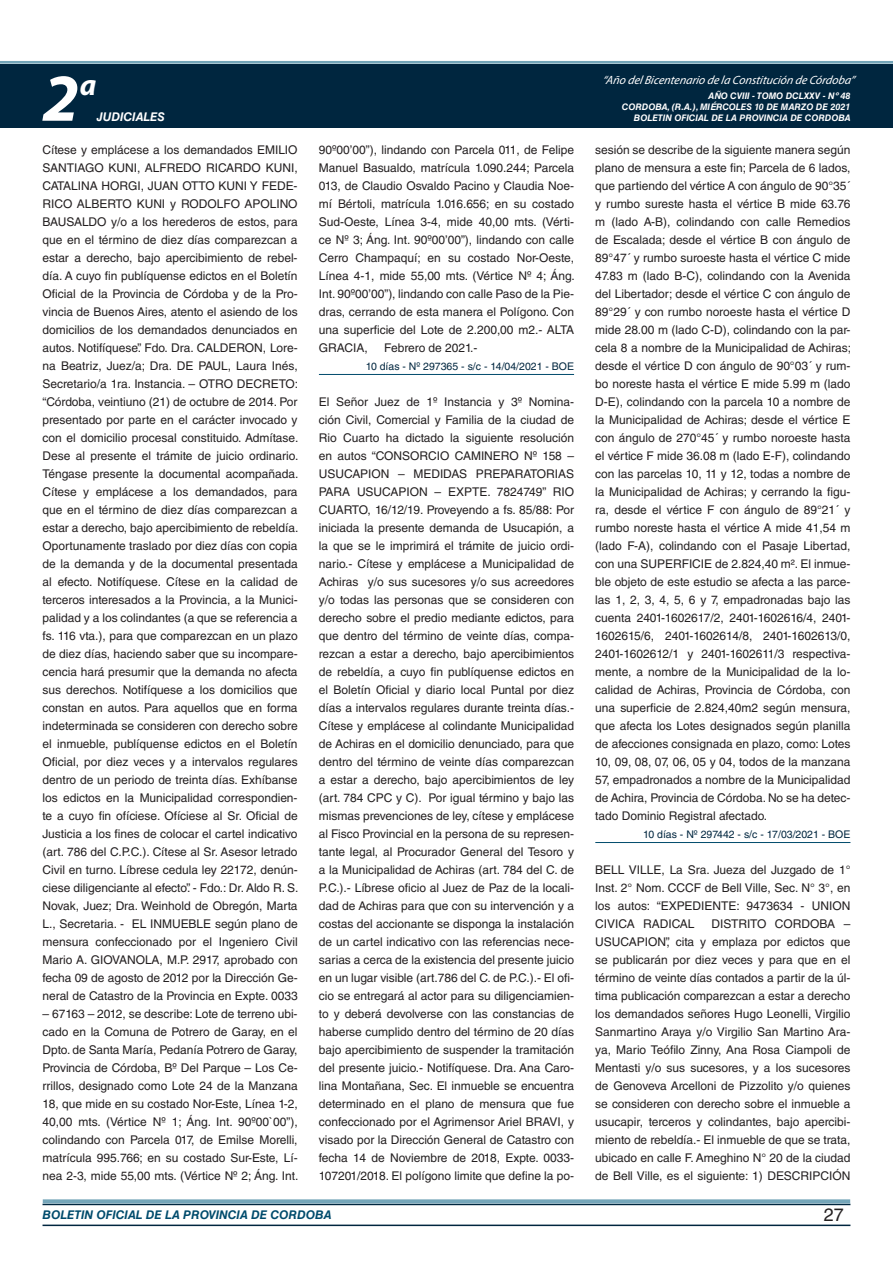
<style>
.page{position:relative;width:893px;height:1263px;background:#fff}
.page>*{position:absolute;margin:0;border:0;box-sizing:border-box;transform-origin:0 0}
.t1{font:italic 700 67.5px "Myriad Pro";color:#fff}
.t2{font:italic 700 30px "Myriad Pro";color:#fff}
.t3{font:18px "Helvetica LT Std";color:#231f20}
.t4{font:12px/18px "Helvetica LT Std";color:#231f20;text-align:justify}
.t5{font:italic 12px "Myriad Pro";color:#fff}
.t6{font:italic 700 12px "Helvetica LT Std";color:#004b6c}
.t7{font:italic 700 12px "Helvetica LT Std";color:#fff}
.t8{font:10.5px "Helvetica LT Std";color:#00263f}
.t9{font:italic 700 9px/10.8px "Helvetica LT Std";color:#fff;text-align:right}
</style>
<div class="page">
<div style="left:0;top:61px;width:893px;height:6px;background:#fff;opacity:.75"></div>
<div style="left:0;top:64px;width:893px;height:64px;background:#00263f"></div>
<hr style="left:43px;top:1224px;width:807px;height:2px;background:#00263f">
<div style="left:42px;top:1198px;width:809px;height:8px;background:#fff;opacity:.75"></div>
<hr style="left:319px;top:374px;width:255px;height:1px;background:#004b6c">
<hr style="left:595px;top:842px;width:255px;height:1px;background:#004b6c">
<p class="t5" style="left:603px;top:72px;width:254px">“Año delBicentenario de la Constitución de Córdoba”</p>
<h1 class="t1" style="left:43px;top:54px;width:38px">2</h1>
<h2 class="t2" style="left:80px;top:66px;width:18px">a</h2>
<p class="t9" style="left:622px;top:91px;width:230px">AÑO CVIII - TOMO DCLXXV - Nº 48<br>CORDOBA, (R.A.), MIÉRCOLES 10 DE MARZO DE 2021</p>
<p class="t7" style="left:97px;top:110px;width:70px">JUDICIALES</p>
<p class="t9" style="left:634px;top:112px;width:218px">BOLETIN OFICIAL DE LA PROVINCIA DE CORDOBA</p>
<p class="t4" style="left:43px;top:141px;width:257px">Cítese y emplácese a los demandados EMILIO SANTIAGO KUNI, ALFREDO RICARDO KUNI, CATALINA HORGI, JUAN OTTO KUNI Y FEDE-RICO ALBERTO KUNI y RODOLFO APOLINO BAUSALDO y/o a los herederos de estos, para que en el término de diez días comparezcan a estar a derecho, bajo apercibimiento de rebel&shy;día. A cuyo fin publíquense edictos en el Boletín Oficial de la Provincia de Córdoba y de la Pro&shy;vincia de Buenos Aires, atento el asiendo de los domicilios de los demandados denunciados en autos. Notifíquese”. Fdo. Dra. CALDERON, Lore&shy;na Beatriz, Juez/a; Dra. DE PAUL, Laura Inés, Secretario/a 1ra. Instancia. – OTRO DECRETO: “Córdoba, veintiuno (21) de octubre de 2014. Por presentado por parte en el carácter invocado y con el domicilio procesal constituido. Admítase.<br>Dese al presente el trámite de juicio ordinario.<br>Téngase presente la documental acompañada.<br>Cítese y emplácese a los demandados, para que en el término de diez días comparezcan a estar a derecho, bajo apercibimiento de rebeldía.<br>Oportunamente traslado por diez días con copia de la demanda y de la documental presentada al efecto. Notifíquese. Cítese en la calidad de terceros interesados a la Provincia, a la Munici&shy;palidad y a los colindantes (a que se referencia a fs. 116 vta.), para que comparezcan en un plazo de diez días, haciendo saber que su incompare&shy;cencia hará presumir que la demanda no afecta sus derechos. Notifíquese a los domicilios que constan en autos. Para aquellos que en forma indeterminada se consideren con derecho sobre el inmueble, publíquense edictos en el Boletín Oficial, por diez veces y a intervalos regulares dentro de un periodo de treinta días. Exhíbanse los edictos en la Municipalidad correspondien&shy;te a cuyo fin ofíciese. Ofíciese al Sr. Oficial de Justicia a los fines de colocar el cartel indicativo (art. 786 del C.P.C.). Cítese al Sr. Asesor letrado Civil en turno. Líbrese cedula ley 22172, denún&shy;ciese diligenciante al efecto”. - Fdo.: Dr. Aldo R. S.<br>Novak, Juez; Dra. Weinhold de Obregón, Marta L., Secretaria. - EL INMUEBLE según plano de mensura confeccionado por el Ingeniero Civil Mario A. GIOVANOLA, M.P. 2917, aprobado con fecha 09 de agosto de 2012 por la Dirección Ge&shy;neral de Catastro de la Provincia en Expte. 0033</p>
<p class="t4" style="left:43px;top:1005px;width:257px">– 67163 – 2012, se describe: Lote de terreno ubi&shy;cado en la Comuna de Potrero de Garay, en el Dpto. de Santa María, Pedanía Potrero de Garay, Provincia de Córdoba, Bº Del Parque – Los Ce&shy;rrillos, designado como Lote 24 de la Manzana 18, que mide en su costado Nor-Este, Línea 1-2, 40,00 mts. (Vértice Nº 1; Áng. Int. 90º00`00”), colindando con Parcela 017, de Emilse Morelli, matrícula 995.766; en su costado Sur-Este, Lí&shy;nea 2-3, mide 55,00 mts. (Vértice Nº 2; Áng. Int.</p>
<p class="t4" style="left:319px;top:141px;width:257px">90º00’00”), lindando con Parcela 011, de Felipe Manuel Basualdo, matrícula 1.090.244; Parcela 013, de Claudio Osvaldo Pacino y Claudia Noe&shy;mí Bértoli, matrícula 1.016.656; en su costado Sud-Oeste, Línea 3-4, mide 40,00 mts. (Vérti&shy;ce Nº 3; Áng. Int. 90º00’00”), lindando con calle Cerro Champaquí; en su costado Nor-Oeste, Línea 4-1, mide 55,00 mts. (Vértice Nº 4; Áng.<br>Int. 90º00’00”), lindando con calle Paso de la Pie&shy;dras, cerrando de esta manera el Polígono. Con una superficie del Lote de 2.200,00 m2.- ALTA GRACIA,</p>
<p class="t4" style="left:384px;top:339px;width:95px">Febrero de 2021.-</p>
<p class="t8" style="left:366px;top:360px;width:210px">10 días - Nº 297365 - s/c - 14/04/2021 - BOE</p>
<p class="t4" style="left:319px;top:393px;width:257px">El Señor Juez de 1º Instancia y 3º Nomina&shy;ción Civil, Comercial y Familia de la ciudad de Rio Cuarto ha dictado la siguiente resolución en autos “CONSORCIO CAMINERO Nº 158 – USUCAPION – MEDIDAS PREPARATORIAS PARA USUCAPION – EXPTE. 7824749” RIO CUARTO, 16/12/19. Proveyendo a fs. 85/88: Por iniciada la presente demanda de Usucapión, a la que se le imprimirá el trámite de juicio ordi&shy;nario.- Cítese y emplácese a Municipalidad de Achiras y/o sus sucesores y/o sus acreedores y/o todas las personas que se consideren con derecho sobre el predio mediante edictos, para que dentro del término de veinte días, compa&shy;rezcan a estar a derecho, bajo apercibimientos de rebeldía, a cuyo fin publíquense edictos en el Boletín Oficial y diario local Puntal por diez días a intervalos regulares durante treinta días.- Cítese y emplácese al colindante Municipalidad de Achiras en el domicilio denunciado, para que dentro del término de veinte días comparezcan a estar a derecho, bajo apercibimientos de ley (art. 784 CPC y C). Por igual término y bajo las mismas prevenciones de ley, cítese y emplácese al Fisco Provincial en la persona de su represen&shy;tante legal, al Procurador General del Tesoro y a la Municipalidad de Achiras (art. 784 del C. de P.C.).- Líbrese oficio al Juez de Paz de la locali&shy;dad de Achiras para que con su intervención y a costas del accionante se disponga la instalación de un cartel indicativo con las referencias nece&shy;sarias a cerca de la existencia del presente juicio en un lugar visible (art.786 del C. de P.C.).- El ofi&shy;cio se entregará al actor para su diligenciamien&shy;to y deberá devolverse con las constancias de haberse cumplido dentro del término de 20 días bajo apercibimiento de suspender la tramitación del presente juicio.- Notifíquese. Dra. Ana Caro&shy;lina Montañana, Sec. El inmueble se encuentra determinado en el plano de mensura que fue confeccionado por el Agrimensor Ariel BRAVI, y visado por la Dirección General de Catastro con fecha 14 de Noviembre de 2018, Expte. 0033- 107201/2018. El polígono limite que define la po-</p>
<p class="t4" style="left:595px;top:141px;width:257px">sesión se describe de la siguiente manera según plano de mensura a este fin; Parcela de 6 lados, que partiendo del vértice A con ángulo de 90°35´ y rumbo sureste hasta el vértice B mide 63.76 m (lado A-B), colindando con calle Remedios de Escalada; desde el vértice B con ángulo de 89°47´ y rumbo suroeste hasta el vértice C mide 47.83 m (lado B-C), colindando con la Avenida del Libertador; desde el vértice C con ángulo de 89°29´ y con rumbo noroeste hasta el vértice D mide 28.00 m (lado C-D), colindando con la par&shy;cela 8 a nombre de la Municipalidad de Achiras; desde el vértice D con ángulo de 90°03´ y rum&shy;bo noreste hasta el vértice E mide 5.99 m (lado D-E), colindando con la parcela 10 a nombre de la Municipalidad de Achiras; desde el vértice E con ángulo de 270°45´ y rumbo noroeste hasta el vértice F mide 36.08 m (lado E-F), colindando con las parcelas 10, 11 y 12, todas a nombre de la Municipalidad de Achiras; y cerrando la figu&shy;ra, desde el vértice F con ángulo de 89°21´ y rumbo noreste hasta el vértice A mide 41,54 m (lado F-A), colindando con el Pasaje Libertad, con una SUPERFICIE de 2.824,40 m². El inmue&shy;ble objeto de este estudio se afecta a las parce&shy;las 1, 2, 3, 4, 5, 6 y 7, empadronadas bajo las cuenta 2401-1602617/2, 2401-1602616/4, 2401- 1602615/6, 2401-1602614/8, 2401-1602613/0, 2401-1602612/1 y 2401-1602611/3 respectiva&shy;mente, a nombre de la Municipalidad de la lo&shy;calidad de Achiras, Provincia de Córdoba, con una superficie de 2.824,40m2 según mensura, que afecta los Lotes designados según planilla de afecciones consignada en plazo, como: Lotes 10, 09, 08, 07, 06, 05 y 04, todos de la manzana 57, empadronados a nombre de la Municipalidad de Achira, Provincia de Córdoba. No se ha detec&shy;tado Dominio Registral afectado.</p>
<p class="t8" style="left:643px;top:828px;width:209px">10 días - Nº 297442 - s/c - 17/03/2021 - BOE</p>
<p class="t4" style="left:595px;top:861px;width:257px">BELL VILLE, La Sra. Jueza del Juzgado de 1° Inst. 2° Nom. CCCF de Bell Ville, Sec. N° 3°, en los autos: “EXPEDIENTE: 9473634 - UNION CIVICA RADICAL</p>
<p class="t4" style="left:595px;top:915px;width:257px;text-indent:116px">DISTRITO CORDOBA – USUCAPION”, cita y emplaza por edictos que se publicarán por diez veces y para que en el término de veinte días contados a partir de la úl&shy;tima publicación comparezcan a estar a derecho los demandados señores Hugo Leonelli, Virgilio Sanmartino Araya y/o Virgilio San Martino Ara&shy;ya, Mario Teófilo Zinny, Ana Rosa Ciampoli de Mentasti y/o sus sucesores, y a los sucesores de Genoveva Arcelloni de Pizzolito y/o quienes se consideren con derecho sobre el inmueble a usucapir, terceros y colindantes, bajo apercibi&shy;miento de rebeldía.- El inmueble de que se trata, ubicado en calle F. Ameghino N° 20 de la ciudad de Bell Ville, es el siguiente: 1) DESCRIPCIÓN</p>
<p class="t6" style="left:43px;top:1208px;width:290px">BOLETIN OFICIAL DE LA PROVINCIA DE CORDOBA</p>
<h3 class="t3" style="left:824px;top:1204px;width:22px">27</h3>
</div>
